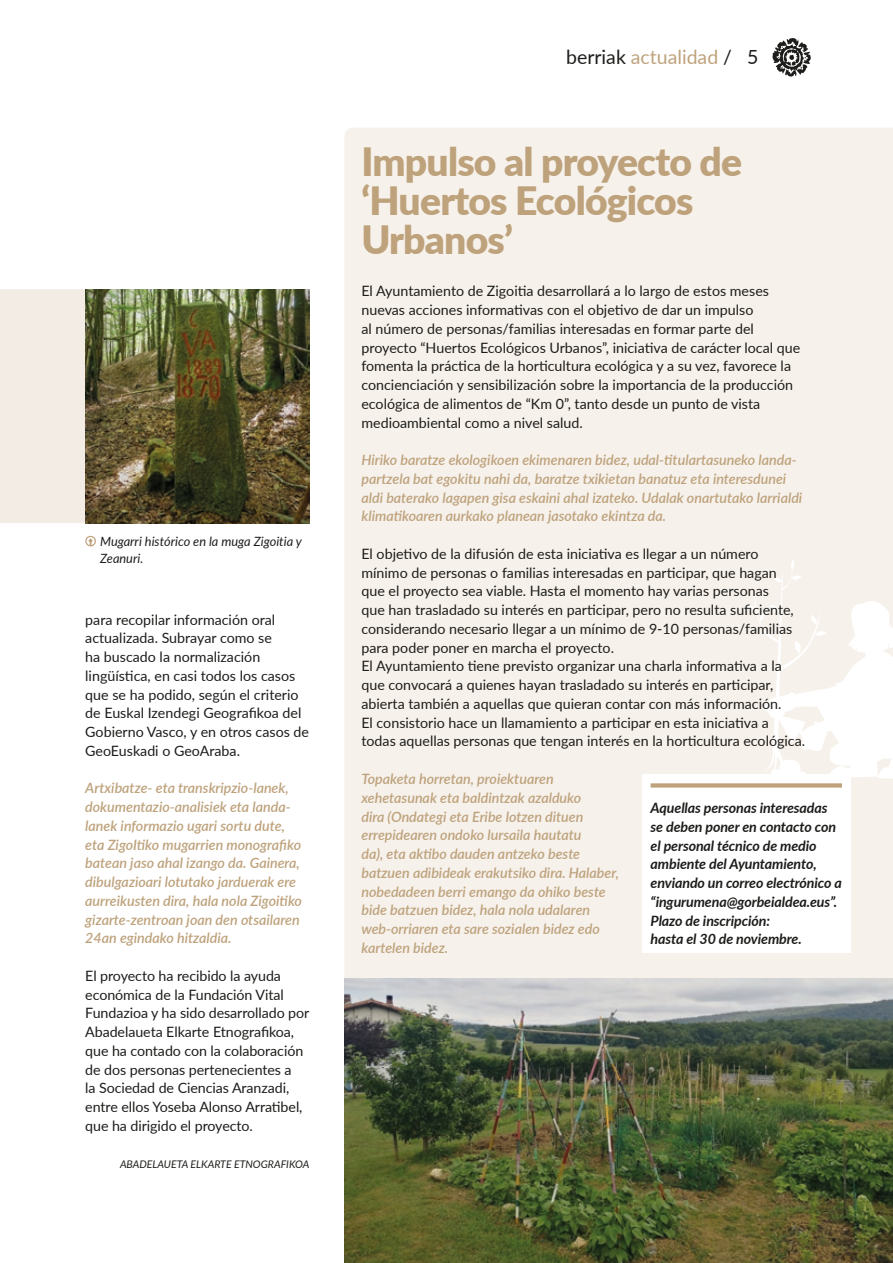
<style>
.page{position:relative;width:893px;height:1263px;background:#fff}
.page>*{position:absolute;margin:0;border:0;box-sizing:border-box;transform-origin:0 0}
.t1{font:900 39px/39px "Lato";letter-spacing:-.02em;color:#bea27c}
.t2{font:19.5px "Lato";color:#bea27c}
.t3{font:14.25px/18.8px "Lato";color:#1d1d1b}
.t4{font:italic 600 14.25px/18.8px "Lato";color:#bea27c}
.t5{font:italic 700 14.25px/18.8px "Lato";letter-spacing:-.01em;color:#1d1d1b}
.t6{font:italic 12.75px/16.5px "Lato";color:#1d1d1b}
.t7{font:italic 10.5px "Lato";color:#1d1d1b}
.s1{color:#1d1d1b}
</style>
<div class="page">
<div style="left:344px;top:128px;width:549px;height:850px;background:#f6f1eb"></div>
<div style="left:0;top:289px;width:85px;height:234px;background:#f2ece4"></div>
<img style="left:85px;top:289px;width:224px;height:234px">
<svg style="left:85px;top:536px;width:11px;height:10px"></svg>
<img style="left:344px;top:978px;width:549px;height:285px">
<svg style="left:746px;top:559px;width:147px;height:225px"></svg>
<div style="left:642px;top:774px;width:208px;height:179px;background:#fff"></div>
<svg style="left:651px;top:783px;width:191px;height:4px"></svg>
<svg style="left:772px;top:38px;width:39px;height:39px"></svg>
<p class="t6" style="left:100px;top:533px;width:203px">Mugarri histórico en la muga Zigoitia y<br>Zeanuri.</p>
<p class="t3" style="left:85px;top:609px;width:225px">para recopilar información oral actualizada. Subrayar como se<br>ha buscado la normalización lingüística, en casi todos los casos que se ha podido, según el criterio de Euskal Izendegi Geografikoa del<br>Gobierno Vasco, y en otros casos de<br>GeoEuskadi o GeoAraba.</p>
<p class="t4" style="left:85px;top:778px;width:218px">Artxibatze- eta transkripzio-lanek, dokumentazio-analisiek eta landa&shy;lanek informazio ugari sortu dute, eta ZigoItiko mugarrien monografiko batean jaso ahal izango da. Gainera, dibulgazioari lotutako jarduerak ere aurreikusten dira, hala nola Zigoitiko gizarte-zentroan joan den otsailaren 24an egindako hitzaldia.</p>
<p class="t3" style="left:85px;top:966px;width:226px">El proyecto ha recibido la ayuda económica de la Fundación Vital Fundazioa y ha sido desarrollado por Abadelaueta Elkarte Etnografikoa, que ha contado con la colaboración de dos personas pertenecientes a<br>la Sociedad de Ciencias Aranzadi, entre ellos Yoseba Alonso Arratibel, que ha dirigido el proyecto.</p>
<p class="t7" style="left:120px;top:1157px;width:191px">ABADELAUETA ELKARTE ETNOGRAFIKOA</p>
<h2 class="t2" style="left:566px;top:43px;width:194px"><span class="s1">berriak</span> actualidad <span class="s1">/ 5</span></h2>
<h1 class="t1" style="left:361px;top:141px;width:382px">Impulso al proyecto de ‘Huertos Ecológicos<br>Urbanos’</h1>
<p class="t3" style="left:361px;top:281px;width:440px">El Ayuntamiento de Zigoitia desarrollará a lo largo de estos meses nuevas acciones informativas con el objetivo de dar un impulso<br>al número de personas/familias interesadas en formar parte del proyecto “Huertos Ecológicos Urbanos”, iniciativa de carácter local que fomenta la práctica de la horticultura ecológica y a su vez, favorece la concienciación y sensibilización sobre la importancia de la producción ecológica de alimentos de “Km 0”, tanto desde un punto de vista medioambiental como a nivel salud.</p>
<p class="t4" style="left:361px;top:450px;width:442px">Hiriko baratze ekologikoen ekimenaren bidez, udal-titulartasuneko landa&shy;partzela bat egokitu nahi da, baratze txikietan banatuz eta interesdunei aldi baterako lagapen gisa eskaini ahal izateko. Udalak onartutako larrialdi klimatikoaren aurkako planean jasotako ekintza da.</p>
<p class="t3" style="left:361px;top:544px;width:445px">El objetivo de la difusión de esta iniciativa es llegar a un número mínimo de personas o familias interesadas en participar, que hagan<br>que el proyecto sea viable. Hasta el momento hay varias personas<br>que han trasladado su interés en participar, pero no resulta suficiente, considerando necesario llegar a un mínimo de 9-10 personas/familias para poder poner en marcha el proyecto.<br>El Ayuntamiento tiene previsto organizar una charla informativa a la que convocará a quienes hayan trasladado su interés en participar, abierta también a aquellas que quieran contar con más información.<br>El consistorio hace un llamamiento a participar en esta iniciativa a todas aquellas personas que tengan interés en la horticultura ecológica.</p>
<p class="t4" style="left:361px;top:769px;width:259px">Topaketa horretan, proiektuaren xehetasunak eta baldintzak azalduko<br>dira (Ondategi eta Eribe lotzen dituen errepidearen ondoko lursaila hautatu<br>da), eta aktibo dauden antzeko beste batzuen adibideak erakutsiko dira. Halaber, nobedadeen berri emango da ohiko beste bide batzuen bidez, hala nola udalaren web-orriaren eta sare sozialen bidez edo kartelen bidez.</p>
<p class="t5" style="left:651px;top:798px;width:193px">Aquellas personas interesadas se deben poner en contacto con el personal técnico de medio ambiente del Ayuntamiento, enviando un correo electrónico a “ingurumena@gorbeialdea.eus”.<br>Plazo de inscripción:<br>hasta el 30 de noviembre.</p>
</div>
